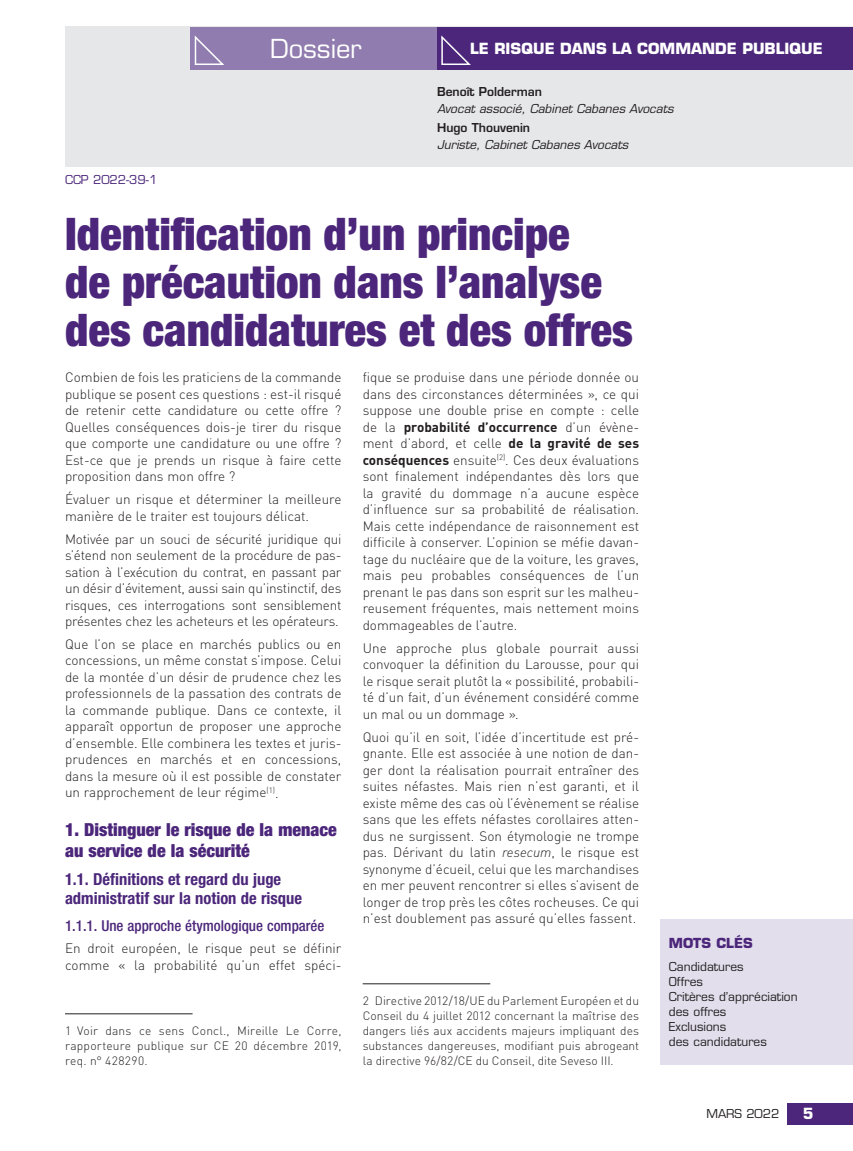
<style>
.page{position:relative;width:853px;height:1151px;background:#fff}
.page>*{position:absolute;margin:0;border:0;box-sizing:border-box;transform-origin:0 0}
.t1{font:900 condensed 45px/48px "Helvetica Neue LT Std";color:#4b267a}
.t2{font:25.5px "Eurostile LT Std";color:#fff}
.t3{font:900 condensed 18px/21px "Helvetica Neue LT Std";color:#4b267a}
.t4{font:700 condensed 16.5px/19.5px "Helvetica Neue LT Std";color:#4b267a}
.t5{font:500 condensed 15px "Helvetica Neue LT Std";color:#4b267a}
.t6{font:700 15px "Eurostile LT Std";color:#fff}
.t7{font:300 13.5px/16.5px "DINOT";color:#231f20;text-align:justify}
.t8{font:700 13.5px "Eurostile LT Std";color:#4b267a}
.t9{font:300 12px/15px "DINOT";letter-spacing:.01em;color:#231f20;text-align:justify}
.t10{font:12px/15px "Eurostile LT Std";color:#231f20}
.t11{font:italic 12px "Eurostile LT Std";color:#231f20}
.t12{font:600 12px "Eurostile LT Std";color:#231f20}
.t13{font:12px "Eurostile LT Std";color:#4b267a}
.s1{font-weight:700}
.s2{font-style:italic}
</style>
<div class="page">
<div style="left:788px;top:1103px;width:65px;height:21px;background:#4b267a"></div>
<div style="left:660px;top:919px;width:193px;height:145px;background:#e3deec"></div>
<hr style="left:65px;top:1013px;width:128px;height:1px;background:#231f20">
<hr style="left:363px;top:983px;width:127px;height:1px;background:#231f20">
<div style="left:65px;top:27px;width:788px;height:140px;background:#e6e7e9"></div>
<div style="left:190px;top:27px;width:247px;height:42px;background:#907cae"></div>
<div style="left:437px;top:27px;width:416px;height:42px;background:#4b267a"></div>
<svg style="left:441px;top:35px;width:30px;height:30px"></svg>
<svg style="left:194px;top:35px;width:30px;height:30px"></svg>
<p class="t13" style="left:65px;top:172px;width:94px">CCP 2022-39-1</p>
<h2 class="t2" style="left:270px;top:33px;width:93px">Dossier</h2>
<p class="t6" style="left:470px;top:39px;width:354px">LE RISQUE DANS LA COMMANDE PUBLIQUE</p>
<p class="t12" style="left:437px;top:84px;width:107px">Benoît Polderman</p>
<p class="t11" style="left:437px;top:101px;width:238px">Avocat associé, Cabinet Cabanes Avocats</p>
<p class="t12" style="left:437px;top:120px;width:94px">Hugo Thouvenin</p>
<p class="t11" style="left:437px;top:138px;width:193px">Juriste, Cabinet Cabanes Avocats</p>
<h1 class="t1" style="left:65px;top:210px;width:569px">Identification d’un principe<br>de précaution dans l’analyse des candidatures et des offres</h1>
<p class="t7" style="left:65px;top:369px;width:278px">Combien de fois les praticiens de la commande publique se posent ces questions : est-il risqué de retenir cette candidature ou cette offre ?<br>Quelles conséquences dois-je tirer du risque que comporte une candidature ou une offre ?<br>Est-ce que je prends un risque à faire cette proposition dans mon offre ?</p>
<p class="t7" style="left:65px;top:491px;width:278px">Évaluer un risque et déterminer la meilleure manière de le traiter est toujours délicat.</p>
<p class="t7" style="left:65px;top:530px;width:278px">Motivée par un souci de sécurité juridique qui s’étend non seulement de la procédure de pas&shy;sation à l’exécution du contrat, en passant par un désir d’évitement, aussi sain qu’instinctif, des risques, ces interrogations sont sensiblement présentes chez les acheteurs et les opérateurs.</p>
<p class="t7" style="left:65px;top:635px;width:278px">Que l’on se place en marchés publics ou en concessions, un même constat s’impose. Celui de la montée d’un désir de prudence chez les professionnels de la passation des contrats de la commande publique. Dans ce contexte, il apparaît opportun de proposer une approche d’ensemble. Elle combinera les textes et juris&shy;prudences en marchés et en concessions, dans la mesure où il est possible de constater un rapprochement de leur régime<sup>(1)</sup>.</p>
<h3 class="t3" style="left:65px;top:818px;width:273px">1. Distinguer le risque de la menace au service de la sécurité</h3>
<p class="t4" style="left:65px;top:868px;width:238px">1.1. Définitions et regard du juge administratif sur la notion de risque</p>
<p class="t5" style="left:65px;top:916px;width:261px">1.1.1. Une approche étymologique comparée</p>
<p class="t7" style="left:65px;top:940px;width:278px">En droit européen, le risque peut se définir comme « la probabilité qu’un effet spéci-</p>
<p class="t7" style="left:363px;top:369px;width:278px">fique se produise dans une période donnée ou dans des circonstances déterminées », ce qui suppose une double prise en compte : celle de la <span class="s1">probabilité d’occurrence</span> d’un évène&shy;ment d’abord, et celle <span class="s1">de la gravité de ses conséquences</span> ensuite<sup>(2)</sup>. Ces deux évaluations sont finalement indépendantes dès lors que la gravité du dommage n’a aucune espèce d’influence sur sa probabilité de réalisation.<br>Mais cette indépendance de raisonnement est difficile à conserver. L’opinion se méfie davan&shy;tage du nucléaire que de la voiture, les graves, mais peu probables conséquences de l’un prenant le pas dans son esprit sur les malheu&shy;reusement fréquentes, mais nettement moins dommageables de l’autre.</p>
<p class="t7" style="left:363px;top:639px;width:278px">Une approche plus globale pourrait aussi convoquer la définition du Larousse, pour qui le risque serait plutôt la « possibilité, probabili&shy;té d’un fait, d’un événement considéré comme un mal ou un dommage ».</p>
<p class="t7" style="left:363px;top:728px;width:278px">Quoi qu’il en soit, l’idée d’incertitude est pré&shy;gnante. Elle est associée à une notion de dan&shy;ger dont la réalisation pourrait entraîner des suites néfastes. Mais rien n’est garanti, et il existe même des cas où l’évènement se réalise sans que les effets néfastes corollaires atten&shy;dus ne surgissent. Son étymologie ne trompe pas. Dérivant du latin <span class="s2">resecum</span>, le risque est synonyme d’écueil, celui que les marchandises en mer peuvent rencontrer si elles s’avisent de longer de trop près les côtes rocheuses. Ce qui n’est doublement pas assuré qu’elles fassent.</p>
<p class="t9" style="left:65px;top:1022px;width:278px">1 Voir dans ce sens Concl., Mireille Le Corre, rapporteure publique sur CE 20 décembre 2019, req. n° 428290.</p>
<p class="t9" style="left:363px;top:992px;width:278px">2 Directive 2012/18/UE du Parlement Européen et du Conseil du 4 juillet 2012 concernant la maîtrise des dangers liés aux accidents majeurs impliquant des substances dangereuses, modifiant puis abrogeant la directive 96/82/CE du Conseil, dite Seveso III.</p>
<p class="t8" style="left:669px;top:934px;width:86px">MOTS CLÉS</p>
<p class="t10" style="left:669px;top:959px;width:130px">Candidatures<br>Offres<br>Critères d’appréciation des offres<br>Exclusions<br>des candidatures</p>
<p class="t10" style="left:706px;top:1106px;width:75px">MARS 2022</p>
<p class="t6" style="left:803px;top:1104px;width:12px">5</p>
</div>
